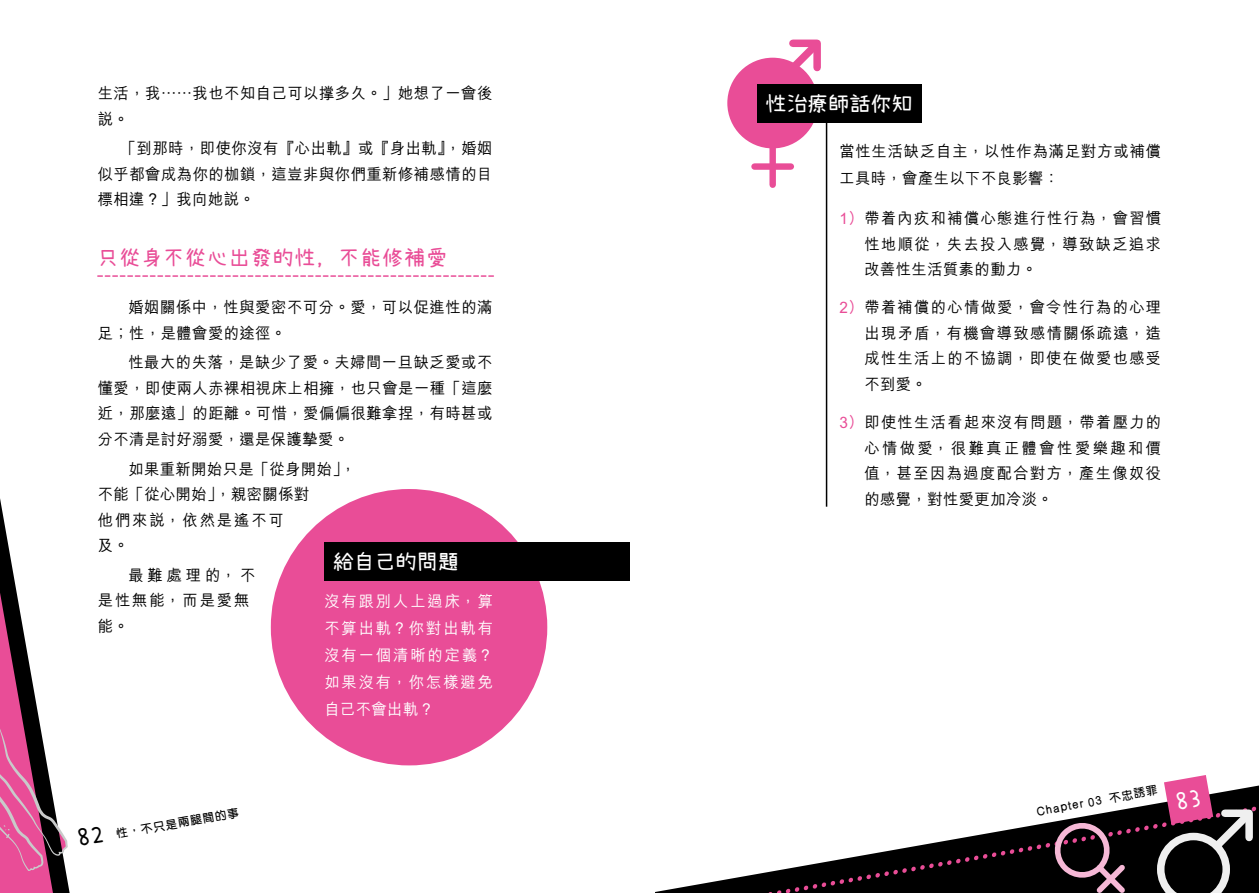
<style>
.page{position:relative;width:1259px;height:893px;background:#fff}
.page>*{position:absolute;margin:0;border:0;box-sizing:border-box;transform-origin:0 0}
.t1{font:21px "Seto Font";letter-spacing:.075em;color:#e94d97}
.t2{font:21px "Seto Font";color:#fff}
.t3{font:500 15.75px/25.5px "M Hei HK";letter-spacing:.04em;color:#000;text-align:justify}
.t4{font:500 15.75px/27px "M Hei HK";letter-spacing:.125em;color:#fff;text-align:justify}
.t5{font:500 15.75px/25.5px "M Hei HK";letter-spacing:.125em;color:#000}
.t6{font:600 12px "M Yuen HK";color:#000}
.s1{font-family:"Seto Font";font-weight:400;font-size:24px}
.s2{font-weight:700;color:#e94d97}
</style>
<div class="page">
<svg style="left:98px;top:275px;width:395px;height:2px"></svg>
<div style="left:271px;top:489px;width:276px;height:276px;background:#e94d97;border-radius:50%"></div>
<div style="left:324px;top:543px;width:305px;height:38px;background:#000"></div>
<div style="left:727px;top:58px;width:91px;height:90px;background:#e94d97;border-radius:50%"></div>
<div style="left:757px;top:84px;width:164px;height:38px;background:#000"></div>
<hr style="left:826px;top:105px;width:1px;height:402px;background:#000">
<div style="left:754px;top:163px;width:37px;height:7px;background:#e94d97"></div>
<div style="left:769px;top:148px;width:7px;height:37px;background:#e94d97"></div>
<svg style="left:774px;top:39px;width:47px;height:45px"></svg>
<svg style="left:655px;top:803px;width:502px;height:90px"></svg>
<svg style="left:1047px;top:815px;width:83px;height:78px;background:#392a31"></svg>
<svg style="left:0;top:498px;width:70px;height:395px"></svg>
<svg style="left:1157px;top:775px;width:102px;height:118px"></svg>
<p class="t3" style="left:98px;top:79px;width:396px">生活，我……我也不知自己可以撑多久。」她想了一會後說。</p>
<p class="t3" style="left:98px;top:135px;width:396px;text-indent:23px">「到那時，即使你沒有『心出軌』或『身出軌』，婚姻似乎都會成為你的枷鎖，這豈非與你們重新修補感情的目標相違？」我向她說。</p>
<h1 class="t1" style="left:98px;top:245px;width:350px">只從身不從心出發的性，不能修補愛</h1>
<p class="t3" style="left:98px;top:293px;width:396px;text-indent:31px">婚姻關係中，性與愛密不可分。愛，可以促進性的滿足；性，是體會愛的途徑。</p>
<p class="t3" style="left:98px;top:349px;width:396px;text-indent:31px">性最大的失落，是缺少了愛。夫婦間一旦缺乏愛或不懂愛，即使兩人赤裸相視床上相擁，也只會是一種「這麼近，那麼遠」的距離。可惜，愛偏偏很難拿捏，有時甚或分不清是討好溺愛，還是保護摯愛。</p>
<p class="t3" style="left:98px;top:455px;width:260px;text-align:left;text-indent:31px">如果重新開始只是「從身開始」，不能「從心開始」，親密關係對<br>他們來說，依然是遙不可<br>及。</p>
<p class="t5" style="left:98px;top:561px;width:159px;text-indent:31px">最難處理的，不是性無能，而是愛無能。</p>
<h1 class="t2" style="left:333px;top:550px;width:127px">給自己的問題</h1>
<p class="t4" style="left:324px;top:587px;width:170px">沒有跟別人上過床，算不算出軌？你對出軌有沒有一個清晰的定義？如果沒有，你怎樣避免自己不會出軌？</p>
<p class="t6" style="left:77px;top:832px;width:164px;rotate:-10deg"><span class="s1">82</span> 性，不只是兩腿間的事</p>
<h1 class="t2" style="left:765px;top:91px;width:148px">性治療師話你知</h1>
<p class="t3" style="left:839px;top:137px;width:323px;line-height:27px">當性生活缺乏自主，以性作為滿足對方或補償工具時，會產生以下不良影響：</p>
<p class="t3" style="left:864px;top:204px;width:298px;text-indent:-25px"><span class="s2">1）</span> 帶着內疚和補償心態進行性行為，會習慣性地順從，失去投入感覺，導致缺乏追求改善性生活質素的動力。</p>
<p class="t3" style="left:864px;top:294px;width:298px;text-indent:-25px"><span class="s2">2）</span> 帶着補償的心情做愛，會令性行為的心理出現矛盾，有機會導致感情關係疏遠，造成性生活上的不協調，即使在做愛也感受不到愛。</p>
<p class="t3" style="left:864px;top:408px;width:298px;text-indent:-25px"><span class="s2">3）</span> 即使性生活看起來沒有問題，帶着壓力的心情做愛，很難真正體會性愛樂趣和價值，甚至因為過度配合對方，產生像奴役的感覺，對性愛更加冷淡。</p>
<p class="t6" style="left:1107px;top:790px;width:51px;rotate:-10deg">不忠誘罪</p>
<p class="t6" style="left:1035px;top:803px;width:68px;rotate:-10deg">Chapter 03</p>
</div>
